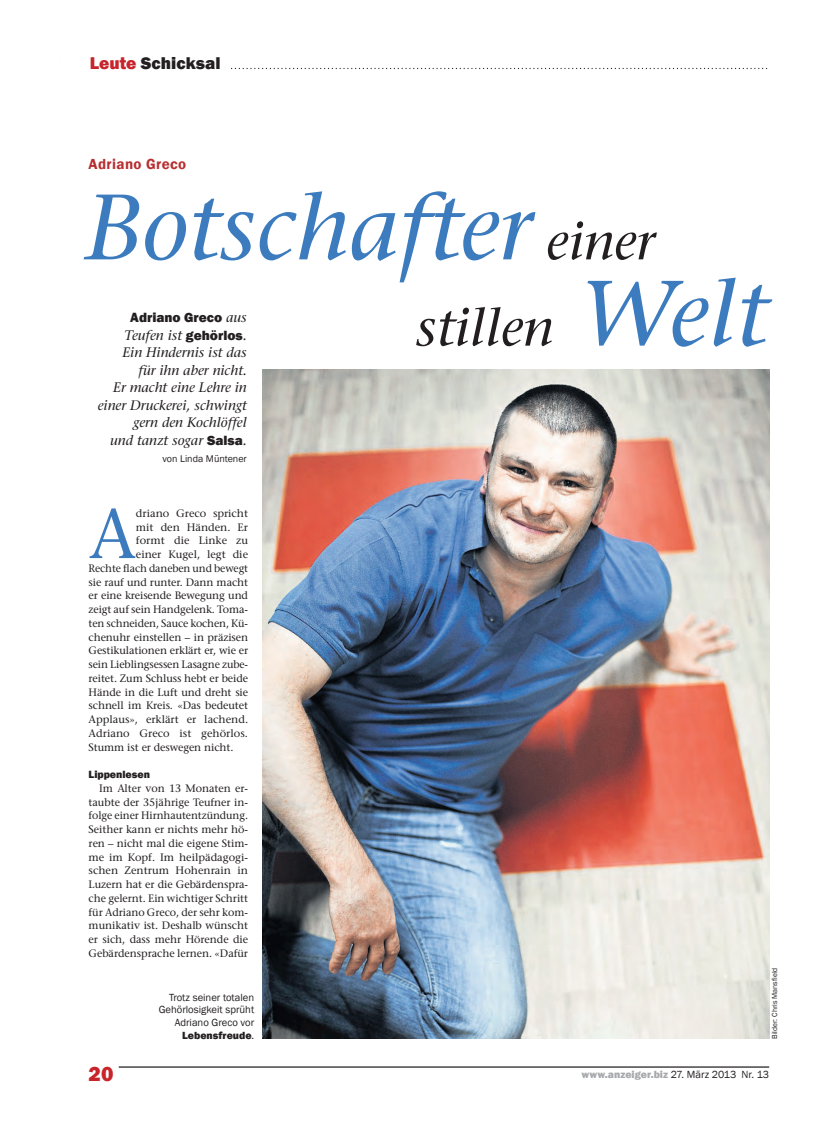
<style>
.page{position:relative;width:833px;height:1134px;background:#fff}
.page>*{position:absolute;margin:0;border:0;box-sizing:border-box;transform-origin:0 0}
.t1{font:italic 92.5px "Stone Serif LT";color:#3c7cbe}
.t2{font:69.62px "Stone Serif";color:#3c7cbe}
.t3{font:italic 52.5px "Stone Serif LT";color:#231f20}
.t4{font:800 21.25px "Franklin Gothic";color:#c8242b}
.t5{font:800 17.5px "Franklin Gothic";color:#231f20}
.t6{font:600 15px "Franklin Gothic";letter-spacing:.025em;color:#b72e30}
.t7{font:italic 13.75px/17.5px "Stone Serif";color:#231f20;text-align:right}
.t8{font:800 13.75px "Franklin Gothic";color:#231f20}
.t9{font:10.75px/13.8px "Stone Serif";letter-spacing:-.01em;color:#231f20;text-align:justify}
.t10{font:800 10.75px "Franklin Gothic";letter-spacing:-.005em;color:#231f20}
.t11{font:10.62px/12.8px "Franklin Gothic";color:#231f20;text-align:right}
.t12{font:800 10.62px "Franklin Gothic";color:#a8a9ad}
.t13{font:10px "Franklin Gothic";color:#231f20}
.t14{font:7.5px "Franklin Gothic";color:#231f20}
.s1{color:#c8242b}
.s2{font-size:52.5px;color:#231f20}
.s3{font-size:92.5px;color:#3c7cbe}
.s4{font-family:"Stone Serif";font-weight:400;font-style:italic}
.s5{font-family:"Franklin Gothic";font-weight:800;font-style:normal}
.s6{font-weight:800}
.s7{font-weight:400;color:#231f20}
</style>
<div class="page">
<svg style="left:231px;top:68px;width:537px;height:1px"></svg>
<hr style="left:119px;top:1066px;width:650px;height:2px;background:#231f20">
<img style="left:262px;top:370px;width:507px;height:669px">
<h3 class="t5" style="left:90px;top:52px;width:132px"><span class="s1">Leute</span> Schicksal</h3>
<h3 class="t6" style="left:89px;top:154px;width:99px">Adriano Greco</h3>
<h1 class="t1" style="left:85px;top:173px;width:571px">Botschafter <span class="s2">einer</span></h1>
<h3 class="t3" style="left:415px;top:297px;width:353px">stillen <span class="s3">Welt</span></h3>
<p class="t8" style="left:130px;top:309px;width:118px">Adriano Greco <span class="s4">aus</span></p>
<p class="t7" style="left:98px;top:326px;width:151px">Teufen ist <span class="s5">gehörlos</span>.<br>Ein Hindernis ist das<br>für ihn aber nicht.<br>Er macht eine Lehre in einer Druckerei, schwingt gern den Kochlöffel<br>und tanzt sogar <span class="s5">Salsa</span>.</p>
<p class="t13" style="left:163px;top:452px;width:86px">von Linda Müntener</p>
<h2 class="t2" style="left:89px;top:492px;width:49px">A</h2>
<p class="t9" style="left:136px;top:506px;width:114px">driano Greco spricht</p>
<p class="t9" style="left:136px;top:520px;width:114px">mit den Händen. Er</p>
<p class="t9" style="left:136px;top:534px;width:114px">formt die Linke zu</p>
<p class="t9" style="left:136px;top:547px;width:114px">einer Kugel, legt die</p>
<p class="t9" style="left:89px;top:561px;width:161px">Rechte flach daneben und bewegt</p>
<p class="t9" style="left:89px;top:575px;width:161px">sie rauf und runter. Dann macht</p>
<p class="t9" style="left:89px;top:589px;width:161px">er eine kreisende Bewegung und</p>
<p class="t9" style="left:89px;top:602px;width:161px">zeigt auf sein Handgelenk. Toma-</p>
<p class="t9" style="left:89px;top:616px;width:161px">ten schneiden, Sauce kochen, Kü-</p>
<p class="t9" style="left:89px;top:630px;width:161px">chenuhr einstellen – in präzisen</p>
<p class="t9" style="left:89px;top:644px;width:161px">Gestikulationen erklärt er, wie er</p>
<p class="t9" style="left:89px;top:657px;width:161px">sein Lieblingsessen Lasagne zube-</p>
<p class="t9" style="left:89px;top:671px;width:161px">reitet. Zum Schluss hebt er beide</p>
<p class="t9" style="left:89px;top:685px;width:161px">Hände in die Luft und dreht sie</p>
<p class="t9" style="left:89px;top:699px;width:161px">schnell im Kreis. «Das bedeutet</p>
<p class="t9" style="left:89px;top:712px;width:161px">Applaus», erklärt er lachend.</p>
<p class="t9" style="left:89px;top:726px;width:161px">Adriano Greco ist gehörlos.</p>
<p class="t9" style="left:89px;top:740px;width:146px">Stumm ist er deswegen nicht.</p>
<p class="t10" style="left:89px;top:767px;width:63px">Lippenlesen</p>
<p class="t9" style="left:89px;top:781px;width:161px;text-indent:11px">Im Alter von 13 Monaten er&shy;taubte der 35jährige Teufner in&shy;folge einer Hirnhautentzündung.<br>Seither kann er nichts mehr hö&shy;ren – nicht mal die eigene Stim&shy;me im Kopf. Im heilpädagogi&shy;schen Zentrum Hohenrain in Luzern hat er die Gebärdenspra&shy;che gelernt. Ein wichtiger Schritt für Adriano Greco, der sehr kom&shy;munikativ ist. Deshalb wünscht er sich, dass mehr Hörende die Gebärdensprache lernen. «Dafür</p>
<p class="t11" style="left:159px;top:991px;width:97px">Trotz seiner totalen<br>Gehörlosigkeit sprüht<br>Adriano Greco vor<br><span class="s6">Lebensfreude</span>.</p>
<p class="t14" style="left:770px;top:1039px;width:73px;rotate:-90deg">Bilder: Chris Mansfield</p>
<h3 class="t4" style="left:89px;top:1060px;width:26px">20</h3>
<p class="t12" style="left:581px;top:1067px;width:189px">www.anzeiger.biz <span class="s7">27. März 2013 Nr. 13</span></p>
</div>
